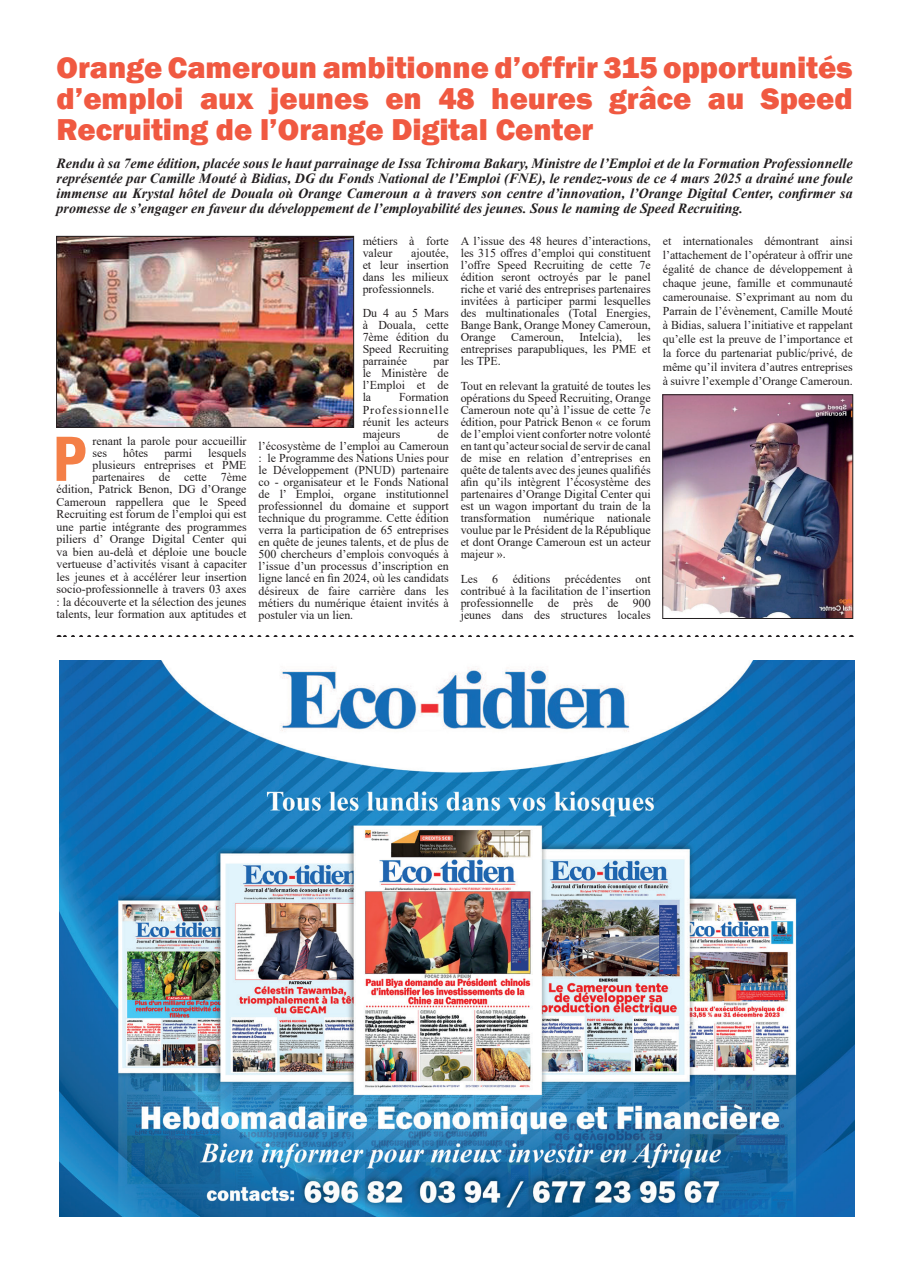
<style>
.page{position:relative;width:908px;height:1273px;background:#fff}
.page>*{position:absolute;margin:0;border:0;box-sizing:border-box;transform-origin:0 0}
.t1{font:600 condensed 66.2px "Franklin Gothic";color:#f47f47}
.t2{font:800 31.1px/31.1px "Franklin Gothic";color:#f05941;text-align:justify}
.t3{font:italic 700 14px/15px "Times New Roman";color:#231f20;text-align:justify}
.t4{font:12px/12.1px "Times New Roman";color:#231f20;text-align:justify}
</style>
<div class="page">
<svg style="left:59px;top:635px;width:783px;height:1px"></svg>
<img style="left:58px;top:238px;width:294px;height:188px">
<div style="left:56px;top:236px;width:298px;height:192px;border:1px solid #231f20"></div>
<img style="left:664px;top:396px;width:186px;height:221px">
<div style="left:662px;top:394px;width:190px;height:225px;border:1px solid #231f20"></div>
<img style="left:59px;top:660px;width:795px;height:556px">
<h2 class="t2" style="left:57px;top:52px;width:797px">Orange Cameroun ambitionne d’offrir 315 opportunités d’emploi aux jeunes en 48 heures grâce au Speed Recruiting de l’Orange Digital Center</h2>
<p class="t3" style="left:57px;top:155px;width:797px">Rendu à sa 7eme édition, placée sous le haut parrainage de Issa Tchiroma Bakary, Ministre de l’Emploi et de la Formation Professionnelle représentée par Camille Mouté à Bidias, DG du Fonds National de l’Emploi (FNE), le rendez-vous de ce 4 mars 2025 a drainé une foule immense au Krystal hôtel de Douala où Orange Cameroun a à travers son centre d’innovation, l’Orange Digital Center, confirmer sa promesse de s’engager en faveur du développement de l’employabilité des jeunes. Sous le naming de Speed Recruiting.</p>
<h1 class="t1" style="left:52px;top:414px;width:35px">P</h1>
<p class="t4" style="left:92px;top:434px;width:155px">renant la parole pour accueillir ses</p>
<p class="t4" style="left:57px;top:446px;width:191px;line-height:12.4px;text-align:right">lesquels<br>plusieurs entreprises et PME partenaires de cette 7ème édition, Patrick Benon, DG d’Orange Cameroun rappellera que le Speed Recruiting est forum de l’emploi qui est une partie intégrante des programmes piliers d’ Orange Digital Center qui va bien au-delà et déploie une boucle vertueuse d’activités visant à capaciter les jeunes et à accélérer leur insertion socio-professionnelle à travers 03 axes : la découverte et la sélection des jeunes talents, leur formation aux aptitudes et</p>
<p class="t4" style="left:123px;top:446px;width:27px">hôtes</p>
<p class="t4" style="left:164px;top:446px;width:29px">parmi</p>
<p class="t4" style="left:362px;top:234px;width:87px">métiers à forte valeur</p>
<p class="t4" style="left:362px;top:246px;width:87px;text-indent:49px">ajoutée, et leur insertion dans les milieux professionnels.</p>
<p class="t4" style="left:362px;top:307px;width:87px">Du 4 au 5 Mars à Douala, cette 7ème édition du Speed Recruiting parrainée</p>
<p class="t4" style="left:362px;top:355px;width:87px;text-indent:71px">par le Ministère de l’Emploi et de la</p>
<p class="t4" style="left:362px;top:391px;width:87px;text-indent:36px">Formation Professionnelle réunit les acteurs majeurs</p>
<p class="t4" style="left:258px;top:427px;width:191px;text-indent:179px">de l’écosystème de l’emploi au Cameroun : le Programme des Nations Unies pour le Développement (PNUD) partenaire co - organisateur et le Fonds National de l’ Emploi, organe institutionnel professionnel du domaine et support technique du programme. Cette édition verra la participation de 65 entreprises en quête de jeunes talents, et de plus de 500 chercheurs d’emplois convoqués à l’issue d’un processus d’inscription en ligne lancé en fin 2024, où les candidats désireux de faire carrière dans les métiers du numérique étaient invités à postuler via un lien.</p>
<p class="t4" style="left:460px;top:234px;width:191px">A l’issue des 48 heures d’interactions, les 315 offres d’emploi qui constituent l’offre Speed Recruiting de cette 7e édition seront octroyés par le panel riche et varié des entreprises partenaires invitées à participer parmi lesquelles des multinationales (Total Energies, Bange Bank, Orange Money Cameroun, Orange</p>
<p class="t4" style="left:460px;top:331px;width:191px;text-indent:177px">les entreprises parapubliques, les PME et les TPE.</p>
<p class="t4" style="left:460px;top:379px;width:191px">Tout en relevant la gratuité de toutes les opérations du Speed Recruiting, Orange Cameroun note qu’à l’issue de cette 7e édition, pour Patrick Benon « ce forum de l’emploi vient conforter notre volonté en tant qu’acteur social de servir de canal de mise en relation d’entreprises en quête de talents avec des jeunes qualifiés afin qu’ils intègrent l’écosystème des partenaires d’Orange Digital Center qui est un wagon important du train de la transformation numérique nationale voulue par le Président de la République et dont Orange Cameroun est un acteur majeur ».</p>
<p class="t4" style="left:460px;top:572px;width:191px">Les 6 éditions précédentes ont contribué à la facilitation de l’insertion professionnelle de près de 900 jeunes dans des structures locales</p>
<p class="t4" style="left:511px;top:331px;width:54px">Cameroun,</p>
<p class="t4" style="left:579px;top:331px;width:44px">Intelcia),</p>
<p class="t4" style="left:662px;top:234px;width:191px;line-height:14px">et internationales démontrant ainsi l’attachement de l’opérateur à offrir une égalité de chance de développement à chaque jeune, famille et communauté camerounaise. S’exprimant au nom du Parrain de l’évènement, Camille Mouté à Bidias, saluera l’initiative et rappelant qu’elle est la preuve de l’importance et la force du partenariat public/privé, de même qu’il invitera d’autres entreprises à suivre l’exemple d’Orange Cameroun.</p>
</div>
